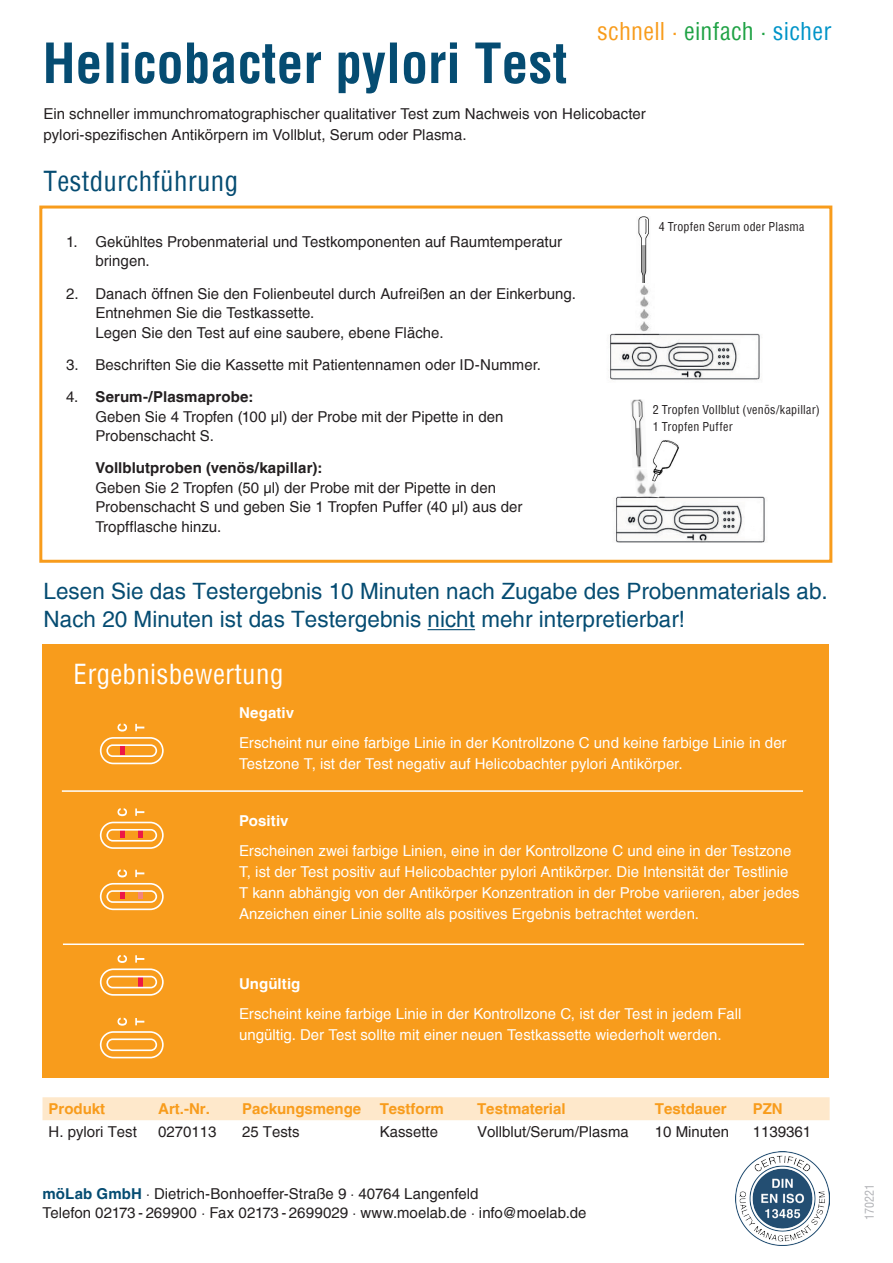
<style>
.page{position:relative;width:893px;height:1263px;background:#fff}
.page>*{position:absolute;margin:0;border:0;box-sizing:border-box;transform-origin:0 0}
.s2_Headline_Testname{font:700 condensed 54px "Helvetica";color:#054c72}
.Sub-Headlines_-_Imme{font:condensed 27px "Helvetica";letter-spacing:.01em;color:#fff}
.Sub-Headlines_-_Imme-2{font:condensed 27px "Helvetica";letter-spacing:.01em;color:#054c72}
.Musterseite_-_Claim{font:condensed 24px "Helvetica";letter-spacing:.01em;color:#f89c1c}
.s2_Testergebnis_Info{font:22.5px "Helvetica";color:#054c72}
.s2_Mengentext_Rückse{font:15px/19.5px "Helvetica";color:#231f20}
.Text_auf_farbigem_Ba{font:15px/21px "Helvetica";color:#fff}
.t1{font:700 15px "Helvetica";color:#f89c1c}
.Text_auf_farbigem_Ba-2{font:700 15px "Helvetica";letter-spacing:.005em;color:#fff}
.Text_auf_farbigem_Ba-3{font:condensed 12px "Helvetica";letter-spacing:.02em;color:#231f20}
.t2{font:condensed 12px "Helvetica";color:#b2b3b7}
.s1{color:#1fa245}
.s2{color:#0094c8}
.s3{font-weight:700}
.s4{font-weight:700;color:#054c72}
.s5{font-stretch:condensed}
</style>
<div class="page">
<div style="left:43px;top:644px;width:786px;height:433px;background:#f89c1c"></div>
<svg style="left:100px;top:737px;width:64px;height:27px"></svg>
<svg style="left:117px;top:723px;width:10px;height:8px"></svg>
<svg style="left:135px;top:724px;width:9px;height:7px"></svg>
<svg style="left:100px;top:822px;width:64px;height:27px"></svg>
<svg style="left:117px;top:808px;width:10px;height:8px"></svg>
<svg style="left:135px;top:808px;width:9px;height:8px"></svg>
<svg style="left:100px;top:883px;width:64px;height:27px"></svg>
<svg style="left:117px;top:869px;width:10px;height:8px"></svg>
<svg style="left:135px;top:870px;width:9px;height:7px"></svg>
<svg style="left:100px;top:955px;width:64px;height:41px"></svg>
<svg style="left:100px;top:1018px;width:64px;height:40px"></svg>
<hr style="left:428px;top:629px;width:47px;height:1px;background:#054c72">
<hr style="left:62px;top:790px;width:741px;height:2px;background:#fff">
<hr style="left:63px;top:943px;width:741px;height:2px;background:#fff">
<div style="left:39px;top:206px;width:793px;height:357px;border:3px solid #f89c1c"></div>
<img style="left:608px;top:333px;width:152px;height:47px">
<img style="left:638px;top:216px;width:11px;height:67px">
<img style="left:614px;top:496px;width:151px;height:46px">
<img style="left:640px;top:285px;width:11px;height:47px">
<img style="left:631px;top:399px;width:12px;height:69px">
<img style="left:634px;top:470px;width:13px;height:27px">
<img style="left:652px;top:440px;width:27px;height:40px">
<img style="left:645px;top:480px;width:17px;height:17px">
<div style="left:43px;top:1097px;width:787px;height:23px;background:#fee8cb"></div>
<img style="left:736px;top:1151px;width:93px;height:94px">
<p class="s2_Headline_Testname" style="left:43px;top:28px;width:526px">Helicobacter pylori Test</p>
<p class="Musterseite_-_Claim" style="left:597px;top:16px;width:236px">schnell · <span class="s1">einfach ·</span> <span class="s2">sicher</span></p>
<p class="s2_Mengentext_Rückse" style="left:44px;top:103px;width:604px;line-height:21px">Ein schneller immunchromatographischer qualitativer Test zum Nachweis von Helicobacter pylori-spezifischen Antikörpern im Vollblut, Serum oder Plasma.</p>
<p class="Sub-Headlines_-_Imme-2" style="left:44px;top:163px;width:196px">Testdurchführung</p>
<p class="s2_Mengentext_Rückse" style="left:95px;top:232px;width:468px;text-indent:-29px">1. Gekühltes Probenmaterial und Testkomponenten auf Raumtemperatur bringen.</p>
<p class="s2_Mengentext_Rückse" style="left:95px;top:284px;width:482px;text-indent:-29px">2. Danach öffnen Sie den Folienbeutel durch Aufreißen an der Einkerbung.<br>Entnehmen Sie die Testkassette.<br>Legen Sie den Test auf eine saubere, ebene Fläche.</p>
<p class="s2_Mengentext_Rückse" style="left:66px;top:355px;width:476px">3. Beschriften Sie die Kassette mit Patientennamen oder ID-Nummer.</p>
<p class="s2_Mengentext_Rückse" style="left:95px;top:387px;width:410px;text-indent:-29px">4. <span class="s3">Serum-/Plasmaprobe:<br></span>Geben Sie 4 Tropfen (100 μl) der Probe mit der Pipette in den<br>Probenschacht S.</p>
<p class="s2_Mengentext_Rückse" style="left:95px;top:459px;width:429px"><span class="s3">Vollblutproben (venös/kapillar):<br></span>Geben Sie 2 Tropfen (50 μl) der Probe mit der Pipette in den Probenschacht S und geben Sie 1 Tropfen Puffer (40 μl) aus der Tropfflasche hinzu.</p>
<p class="Text_auf_farbigem_Ba-3" style="left:659px;top:219px;width:147px">4 Tropfen Serum oder Plasma</p>
<p class="Text_auf_farbigem_Ba-3" style="left:653px;top:402px;width:168px">2 Tropfen Vollblut (venös/kapillar)</p>
<p class="Text_auf_farbigem_Ba-3" style="left:653px;top:419px;width:81px">1 Tropfen Puffer</p>
<p class="s2_Testergebnis_Info" style="left:44px;top:578px;width:786px">Lesen Sie das Testergebnis 10 Minuten nach Zugabe des Probenmaterials ab.</p>
<p class="s2_Testergebnis_Info" style="left:44px;top:606px;width:643px">Nach 20 Minuten ist das Testergebnis nicht mehr interpretierbar!</p>
<p class="Sub-Headlines_-_Imme" style="left:74px;top:657px;width:211px">Ergebnisbewertung</p>
<p class="Text_auf_farbigem_Ba-2" style="left:239px;top:704px;width:57px">Negativ</p>
<p class="Text_auf_farbigem_Ba" style="left:239px;top:732px;width:549px">Erscheint nur eine farbige Linie in der Kontrollzone C und keine farbige Linie in der<br>Testzone T, ist der Test negativ auf Helicobachter pylori Antikörper.</p>
<p class="Text_auf_farbigem_Ba-2" style="left:239px;top:812px;width:51px">Positiv</p>
<p class="Text_auf_farbigem_Ba" style="left:239px;top:840px;width:562px">Erscheinen zwei farbige Linien, eine in der Kontrollzone C und eine in der Testzone T, ist der Test positiv auf Helicobachter pylori Antikörper. Die Intensität der Testlinie T kann abhängig von der Antikörper Konzentration in der Probe variieren, aber jedes Anzeichen einer Linie sollte als positives Ergebnis betrachtet werden.</p>
<p class="Text_auf_farbigem_Ba-2" style="left:239px;top:975px;width:63px">Ungültig</p>
<p class="Text_auf_farbigem_Ba" style="left:239px;top:1003px;width:504px">Erscheint keine farbige Linie in der Kontrollzone C, ist der Test in jedem Fall ungültig. Der Test sollte mit einer neuen Testkassette wiederholt werden.</p>
<p class="t1" style="left:49px;top:1100px;width:58px">Produkt</p>
<p class="t1" style="left:158px;top:1100px;width:53px">Art.-Nr.</p>
<p class="t1" style="left:242px;top:1100px;width:121px">Packungsmenge</p>
<p class="t1" style="left:380px;top:1100px;width:66px">Testform</p>
<p class="t1" style="left:477px;top:1100px;width:90px">Testmaterial</p>
<p class="t1" style="left:655px;top:1100px;width:73px">Testdauer</p>
<p class="t1" style="left:753px;top:1100px;width:32px">PZN</p>
<p class="s2_Mengentext_Rückse" style="left:49px;top:1122px;width:90px">H. pylori Test</p>
<p class="s2_Mengentext_Rückse" style="left:158px;top:1122px;width:60px">0270113</p>
<p class="s2_Mengentext_Rückse" style="left:242px;top:1122px;width:59px">25 Tests</p>
<p class="s2_Mengentext_Rückse" style="left:380px;top:1122px;width:60px">Kassette</p>
<p class="s2_Mengentext_Rückse" style="left:477px;top:1122px;width:153px">Vollblut/Serum/Plasma</p>
<p class="s2_Mengentext_Rückse" style="left:655px;top:1122px;width:76px">10 Minuten</p>
<p class="s2_Mengentext_Rückse" style="left:753px;top:1122px;width:60px">1139361</p>
<p class="s2_Mengentext_Rückse" style="left:43px;top:1184px;width:545px"><span class="s4">möLab GmbH</span> <span class="s5">·</span> Dietrich-Bonhoeffer-Straße 9 <span class="s5">·</span> 40764 Langenfeld<br>Telefon 02173 - 269900 <span class="s5">·</span> Fax 02173 - 2699029 <span class="s5">·</span> www.moelab.de <span class="s5">·</span> info@moelab.de</p>
<p class="t2" style="left:862px;top:1220px;width:37px;rotate:-90deg">170221</p>
</div>
